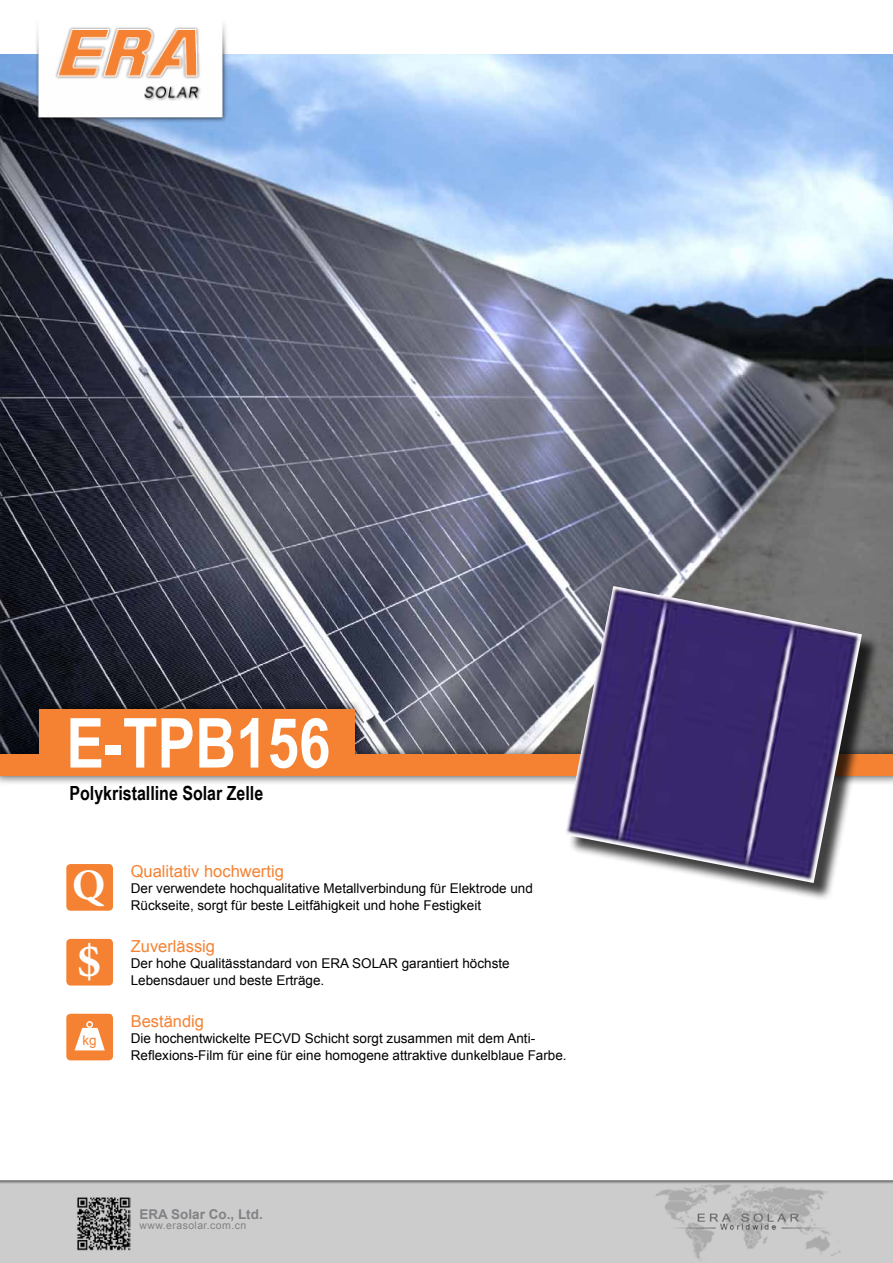
<style>
.page{position:relative;width:893px;height:1263px;background:#fff}
.page>*{position:absolute;margin:0;border:0;box-sizing:border-box;transform-origin:0 0}
.t1{font:700 69px "Arial Narrow";color:#fff}
.t2{font:700 49.5px "Minion Pro";color:#fff}
.t3{font:700 43.5px "Minion Pro";color:#fff}
.t4{font:700 19.5px "Arial Narrow";color:#000}
.t5{font:16.5px "Arial";color:#f58232}
.t6{font:13.5px/16.5px "Arial";color:#000}
.t7{font:700 13.5px "Arial";color:#808285}
.t8{font:13.5px "Arial";color:#f58232}
.t9{font:10.5px "Arial";letter-spacing:.04em;color:#808285}
</style>
<div class="page">
<img style="left:0;top:1180px;width:893px;height:83px">
<img style="left:0;top:54px;width:893px;height:645px">
<div style="left:0;top:699px;width:893px;height:87px;background:#000;opacity:.75"></div>
<div style="left:0;top:754px;width:893px;height:22px;background:#f58232"></div>
<div style="left:39px;top:709px;width:316px;height:46px;background:#f58232"></div>
<div style="left:66px;top:864px;width:47px;height:47px;background:#f58232;border-radius:4px"></div>
<div style="left:66px;top:939px;width:47px;height:46px;background:#f58232;border-radius:4px"></div>
<div style="left:66px;top:1014px;width:47px;height:46px;background:#f58232;border-radius:4px"></div>
<svg style="left:75px;top:1028px;width:30px;height:22px"></svg>
<div style="left:86px;top:1021px;width:7px;height:7px;border:2px solid #fff;border-radius:50%"></div>
<img style="left:24px;top:23px;width:226px;height:105px">
<div style="left:568px;top:589px;width:312px;height:312px;background:#000;opacity:.75"></div>
<img style="left:565px;top:586px;width:297px;height:297px">
<img style="left:77px;top:1196px;width:53px;height:54px">
<h1 class="t1" style="left:66px;top:691px;width:266px">E-TPB156</h1>
<h3 class="t4" style="left:70px;top:778px;width:195px">Polykristalline Solar Zelle</h3>
<h3 class="t3" style="left:72px;top:854px;width:34px">Q</h3>
<h2 class="t2" style="left:77px;top:926px;width:26px">$</h2>
<p class="t8" style="left:83px;top:1032px;width:16px">kg</p>
<p class="t5" style="left:131px;top:860px;width:155px">Qualitativ hochwertig</p>
<p class="t6" style="left:131px;top:880px;width:404px">Der verwendete hochqualitative Metallverbindung für Elektrode und<br>Rückseite, sorgt für beste Leitfähigkeit und hohe Festigkeit</p>
<p class="t5" style="left:131px;top:935px;width:86px">Zuverlässig</p>
<p class="t6" style="left:131px;top:955px;width:380px">Der hohe Qualitässtandard von ERA SOLAR garantiert höchste<br>Lebensdauer und beste Erträge.</p>
<p class="t5" style="left:131px;top:1010px;width:75px">Beständig</p>
<p class="t6" style="left:131px;top:1030px;width:437px">Die hochentwickelte PECVD Schicht sorgt zusammen mit dem Anti-<br>Reflexions-Film für eine für eine homogene attraktive dunkelblaue Farbe.</p>
<p class="t7" style="left:139px;top:1205px;width:125px">ERA Solar Co., Ltd.</p>
<p class="t9" style="left:139px;top:1219px;width:108px">www.erasolar.com.cn</p>
</div>
